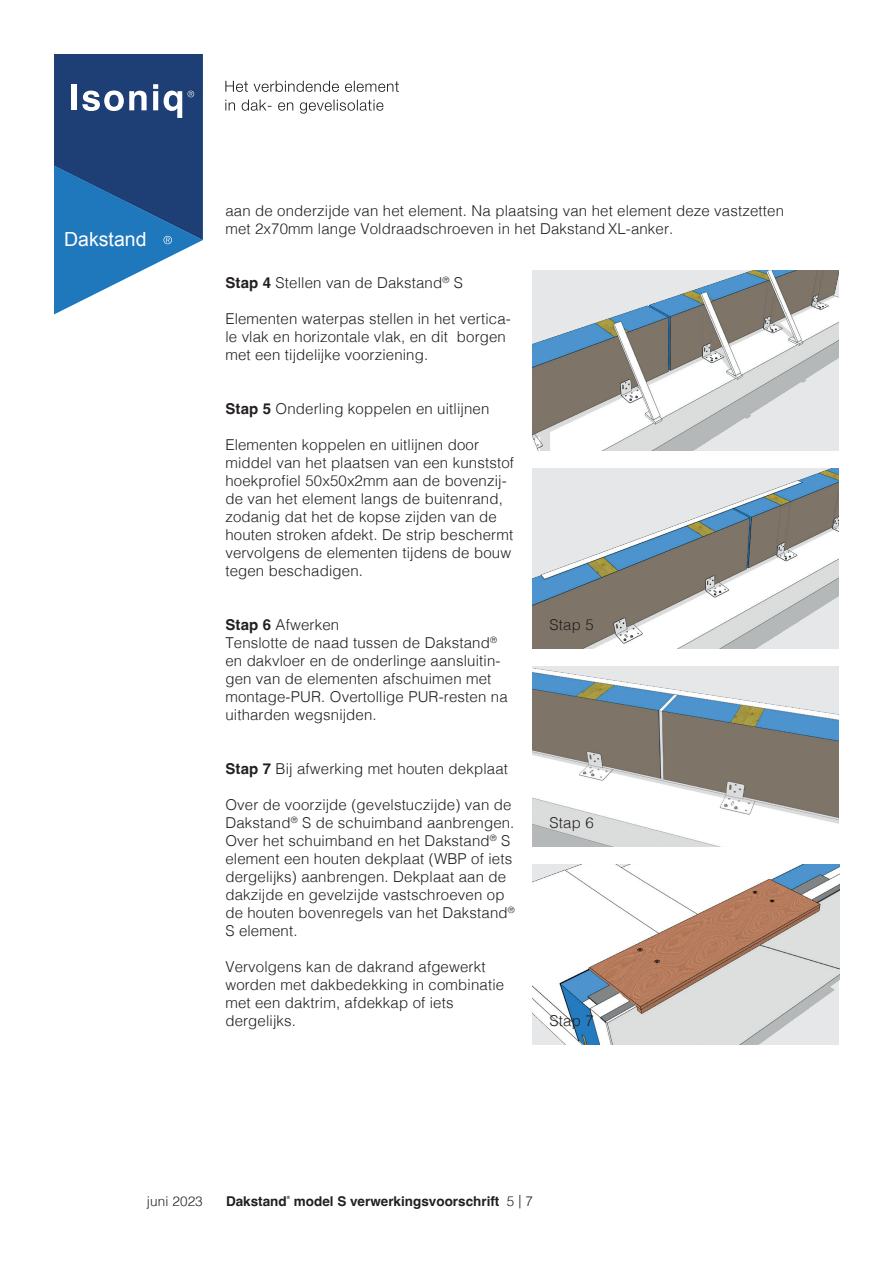
<style>
.page{position:relative;width:893px;height:1263px;background:#fff}
.page>*{position:absolute;margin:0;border:0;box-sizing:border-box;transform-origin:0 0}
.t1{font:19.5px "Arial";color:#fff}
.t2{font:300 15px/18px "Helvetica";letter-spacing:.01em;color:#231f20}
.t3{font:700 13.5px "Helvetica";color:#231f20}
.t4{font:300 13.5px "Helvetica";letter-spacing:.01em;color:#231f20}
.t5{font:700 4.5px "Helvetica";color:#231f20}
.s1{font-weight:700}
.s2{font-weight:300}
</style>
<div class="page">
<svg style="left:225px;top:100px;width:158px;height:14px"></svg>
<svg style="left:225px;top:81px;width:174px;height:11px"></svg>
<svg style="left:54px;top:54px;width:149px;height:260px"></svg>
<img style="left:532px;top:468px;width:307px;height:180px">
<img style="left:532px;top:270px;width:307px;height:180px">
<img style="left:532px;top:666px;width:307px;height:180px">
<img style="left:533px;top:864px;width:306px;height:180px">
<h1 class="t1" style="left:64px;top:226px;width:84px">Dakstand</h1>
<p class="t2" style="left:225px;top:201px;width:560px">aan de onderzijde van het element. Na plaatsing van het element deze vastzetten met 2x70mm lange Voldraadschroeven in het Dakstand XL-anker.</p>
<p class="t2" style="left:225px;top:273px;width:239px"><span class="s1">Stap 4</span> Stellen van de Dakstand<sup>®</sup> S</p>
<p class="t2" style="left:225px;top:309px;width:287px">Elementen waterpas stellen in het vertica&shy;le vlak en horizontale vlak, en dit borgen met een tijdelijke voorziening.</p>
<p class="t2" style="left:225px;top:399px;width:265px"><span class="s1">Stap 5</span> Onderling koppelen en uitlijnen</p>
<p class="t2" style="left:225px;top:435px;width:290px">Elementen koppelen en uitlijnen door middel van het plaatsen van een kunststof hoekprofiel 50x50x2mm aan de bovenzij&shy;de van het element langs de buitenrand, zodanig dat het de kopse zijden van de houten stroken afdekt. De strip beschermt vervolgens de elementen tijdens de bouw tegen beschadigen.</p>
<p class="t2" style="left:225px;top:615px;width:284px"><span class="s1">Stap 6</span> Afwerken<br>Tenslotte de naad tussen de Dakstand<sup>® </sup>en dakvloer en de onderlinge aansluitin&shy;gen van de elementen afschuimen met montage-PUR. Overtollige PUR-resten na uitharden wegsnijden.</p>
<p class="t2" style="left:225px;top:759px;width:284px"><span class="s1">Stap 7</span> Bij afwerking met houten dekplaat</p>
<p class="t2" style="left:225px;top:795px;width:291px">Over de voorzijde (gevelstuczijde) van de Dakstand<sup>®</sup> S de schuimband aanbrengen.<br>Over het schuimband en het Dakstand<sup>®</sup> S element een houten dekplaat (WBP of iets dergelijks) aanbrengen. Dekplaat aan de dakzijde en gevelzijde vastschroeven op de houten bovenregels van het Dakstand<sup>® </sup>S element.</p>
<p class="t2" style="left:225px;top:957px;width:280px">Vervolgens kan de dakrand afgewerkt worden met dakbedekking in combinatie met een daktrim, afdekkap of iets dergelijks.</p>
<p class="t2" style="left:550px;top:615px;width:46px">Stap 5</p>
<p class="t2" style="left:550px;top:813px;width:46px">Stap 6</p>
<p class="t2" style="left:550px;top:1011px;width:46px">Stap 7</p>
<p class="t4" style="left:147px;top:1190px;width:57px">juni 2023</p>
<p class="t3" style="left:226px;top:1193px;width:62px">Dakstand</p>
<p class="t5" style="left:287px;top:1195px;width:5px">®</p>
<p class="t3" style="left:294px;top:1193px;width:241px">model S verwerkingsvoorschrift <span class="s2">5 | 7</span></p>
</div>
